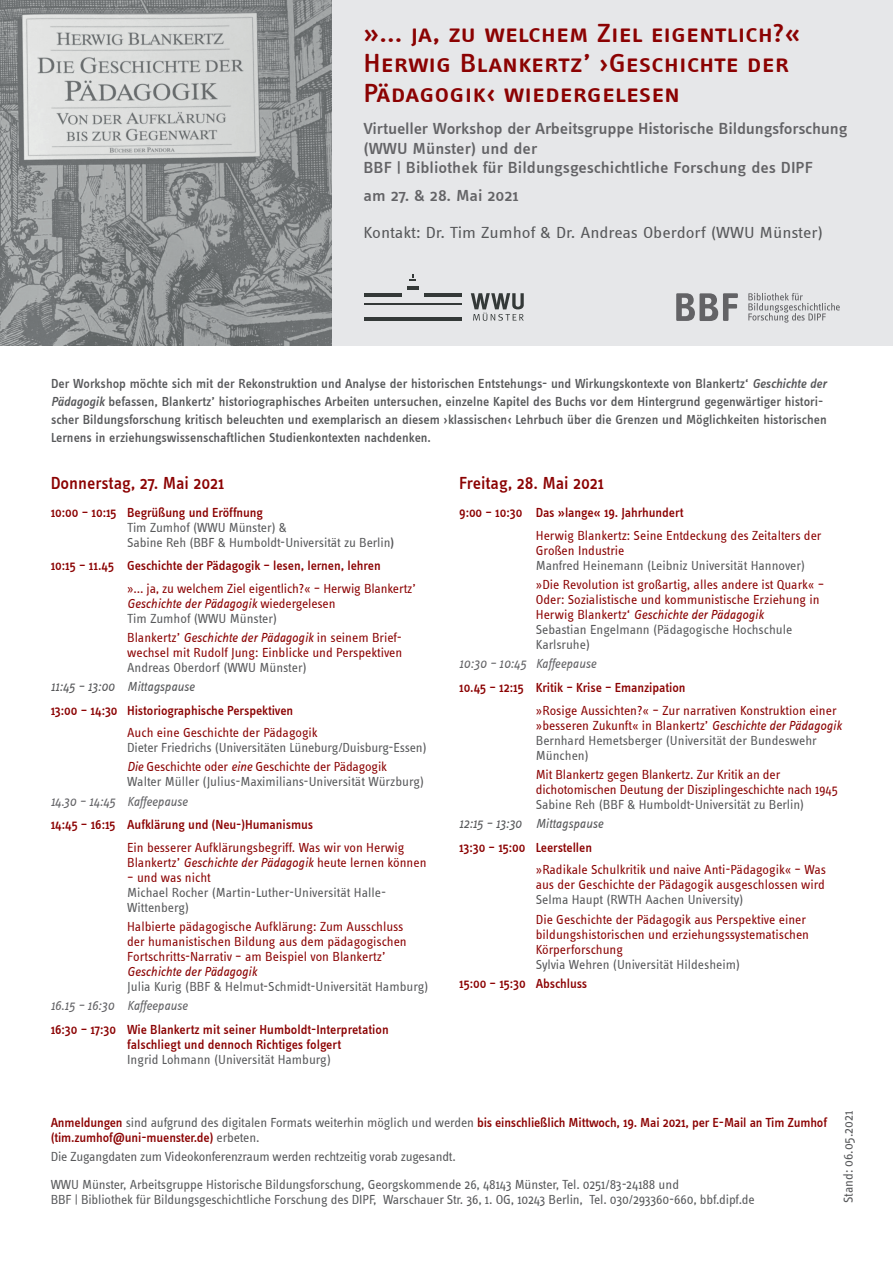
<style>
.page{position:relative;width:893px;height:1263px;background:#fff}
.page>*{position:absolute;margin:0;border:0;box-sizing:border-box;transform-origin:0 0}
.t1{font:27px/30px "Info Text Medium Caps";letter-spacing:-.005em;color:#8b0202;scale:1.1 1}
.t2{font:500 18px "Info Text";color:#8b0202}
.t3{font:500 16.5px/19.5px "Info Text";letter-spacing:-.01em;color:#636366;scale:1.1 1}
.t4{font:16.5px "Info Text";color:#57585a;scale:1.1 1}
.t5{font:13.5px/15px "Info Text";color:#8b0202}
.t6{font:13.5px/15px "Info Text";letter-spacing:-.01em;color:#57585a}
.t7{font:500 13.5px/15px "Info Text";letter-spacing:-.01em;color:#8b0202}
.t8{font:500 13.5px/18px "Info Text";color:#57585a}
.t9{font:italic 13.5px "Info Text";letter-spacing:-.005em;color:#636366}
.t10{font:italic 13.5px "Info Text";letter-spacing:-.005em;color:#57585a}
.t11{font:italic 13.5px "Info Text";color:#8b0202}
.s1{font-style:italic}
.s2{font-weight:500}
.s3{color:#57585a}
.s4{font-style:italic;color:#8b0202}
.s5{color:#8b0202}
.s6{font-weight:400;color:#57585a}
</style>
<div class="page">
<div style="left:0;top:0;width:893px;height:346px;background:#e6e7e9"></div>
<img style="left:0;top:0;width:331px;height:346px">
<svg style="left:676px;top:293px;width:62px;height:28px"></svg>
<svg style="left:748px;top:293px;width:92px;height:30px"></svg>
<svg style="left:471px;top:293px;width:53px;height:28px"></svg>
<svg style="left:410px;top:275px;width:6px;height:6px"></svg>
<hr style="left:407px;top:286px;width:11px;height:4px;background:#343938">
<hr style="left:364px;top:293px;width:38px;height:4px;background:#343938">
<hr style="left:424px;top:293px;width:37px;height:4px;background:#343938">
<hr style="left:364px;top:303px;width:97px;height:1px;background:#343938">
<hr style="left:364px;top:317px;width:97px;height:4px;background:#343938">
<h1 class="t1" style="left:364px;top:18px;width:399px">»... ja, zu welchem Ziel eigentlich?«<br>Herwig Blankertz’ ›Geschichte der<br>Pädagogik‹ wiedergelesen</h1>
<p class="t3" style="left:364px;top:119px;width:442px">Virtueller Workshop der Arbeitsgruppe Historische Bildungsforschung (WWU Münster) und der<br>BBF | Bibliothek für Bildungsgeschichtliche Forschung des DIPF</p>
<p class="t3" style="left:364px;top:186px;width:143px">am 27. &amp; 28. Mai 2021</p>
<p class="t4" style="left:364px;top:224px;width:419px">Kontakt: Dr. Tim Zumhof &amp; Dr. Andreas Oberdorf (WWU Münster)</p>
<p class="t8" style="left:51px;top:375px;width:777px">Der Workshop möchte sich mit der Rekonstruktion und Analyse der historischen Entstehungs- und Wirkungskontexte von Blankertz‘ <span class="s1">Geschichte der Pädagogik</span> befassen, Blankertz’ historiographisches Arbeiten untersuchen, einzelne Kapitel des Buchs vor dem Hintergrund gegenwärtiger histori&shy;scher Bildungsforschung kritisch beleuchten und exemplarisch an diesem ›klassischen‹ Lehrbuch über die Grenzen und Möglichkeiten historischen Lernens in erziehungswissenschaftlichen Studienkontexten nachdenken.</p>
<h2 class="t2" style="left:51px;top:473px;width:175px">Donnerstag, 27. Mai 2021</h2>
<p class="t7" style="left:51px;top:505px;width:214px">10:00 – 10:15 Begrüßung und Eröffnung</p>
<p class="t6" style="left:127px;top:520px;width:269px">Tim Zumhof (WWU Münster) &amp;<br>Sabine Reh (BBF &amp; Humboldt-Universität zu Berlin<span class="s2">)</span></p>
<p class="t7" style="left:51px;top:558px;width:332px">10:15 – 11.45 Geschichte der Pädagogik – lesen, lernen, lehren</p>
<p class="t5" style="left:127px;top:581px;width:290px">»... ja, zu welchem Ziel eigentlich?« – Herwig Blankertz’<br><span class="s1">Geschichte der Pädagogik</span> wiedergelesen<br><span class="s3">Tim Zumhof (WWU Münster)</span></p>
<p class="t5" style="left:127px;top:630px;width:277px">Blankertz’ <span class="s1">Geschichte der Pädagogik</span> in seinem Brief&shy;wechsel mit Rudolf Jung: Einblicke und Perspektiven</p>
<p class="t6" style="left:127px;top:660px;width:181px">Andreas Oberdorf (WWU Münster)</p>
<p class="t10" style="left:51px;top:679px;width:146px">11:45 – 13:00 Mittagspause</p>
<p class="t7" style="left:51px;top:702px;width:244px">13:00 – 14:30 Historiographische Perspektiven</p>
<p class="t5" style="left:127px;top:725px;width:192px">Auch eine Geschichte der Pädagogik</p>
<p class="t6" style="left:127px;top:738px;width:301px;line-height:19.2px">Dieter Friedrichs (Universitäten Lüneburg/Duisburg-Essen)<br><span class="s4">Die</span> <span class="s5">Geschichte oder</span> <span class="s4">eine</span> <span class="s5">Geschichte der Pädagogik</span></p>
<p class="t6" style="left:127px;top:774px;width:298px">Walter Müller (Julius-Maximilians-Universität Würzburg)</p>
<p class="t9" style="left:51px;top:794px;width:139px">14.30 – 14:45 Kaffeepause</p>
<p class="t7" style="left:51px;top:817px;width:264px">14:45 – 16:15 Aufklärung und (Neu-)Humanismus</p>
<p class="t5" style="left:127px;top:840px;width:301px">Ein besserer Aufklärungsbegriff. Was wir von Herwig<br>Blankertz’ <span class="s1">Geschichte der Pädagogik</span> heute lernen können</p>
<p class="t5" style="left:127px;top:870px;width:85px">– und was nicht</p>
<p class="t6" style="left:127px;top:885px;width:260px">Michael Rocher (Martin-Luther-Universität Halle-<br>Wittenberg)</p>
<p class="t5" style="left:127px;top:919px;width:281px">Halbierte pädagogische Aufklärung: Zum Ausschluss der humanistischen Bildung aus dem pädagogischen<br>Fortschritts-Narrativ – am Beispiel von Blankertz’</p>
<p class="t11" style="left:127px;top:964px;width:132px">Geschichte der Pädagogik</p>
<p class="t6" style="left:127px;top:979px;width:303px">Julia Kurig (BBF &amp; Helmut-Schmidt-Universität Hamburg)</p>
<p class="t9" style="left:51px;top:999px;width:139px">16.15 – 16:30 Kaffeepause</p>
<p class="t7" style="left:127px;top:1022px;width:263px;text-indent:-77px">16:30 – 17:30 Wie Blankertz mit seiner Humboldt-Interpretation falschliegt und dennoch Richtiges folgert</p>
<p class="t6" style="left:127px;top:1052px;width:205px">Ingrid Lohmann (Universität Hamburg)</p>
<h2 class="t2" style="left:459px;top:473px;width:147px">Freitag, 28. Mai 2021</h2>
<p class="t7" style="left:459px;top:505px;width:226px">9:00 – 10:30 Das »lange« 19. Jahrhundert</p>
<p class="t5" style="left:536px;top:528px;width:287px">Herwig Blankertz: Seine Entdeckung des Zeitalters der<br>Großen Industrie</p>
<p class="t6" style="left:536px;top:558px;width:271px">Manfred Heinemann (Leibniz Universität Hannover)</p>
<p class="t5" style="left:536px;top:577px;width:290px">»Die Revolution ist großartig, alles andere ist Quark« – Oder: Sozialistische und kommunistische Erziehung in Herwig Blankertz‘ <span class="s1">Geschichte der Pädagogik<br></span><span class="s3">Sebastian Engelmann (Pädagogische Hochschule Karlsruhe)</span></p>
<p class="t9" style="left:459px;top:657px;width:139px">10:30 – 10:45 Kaffeepause</p>
<p class="t7" style="left:459px;top:680px;width:228px">10.45 – 12:15 Kritik – Krise – Emanzipation</p>
<p class="t5" style="left:536px;top:703px;width:307px">»Rosige Aussichten?« – Zur narrativen Konstruktion einer »besseren Zukunft« in Blankertz’ <span class="s1">Geschichte der Pädagogik </span><span class="s3">Bernhard Hemetsberger (Universität der Bundeswehr München)</span></p>
<p class="t5" style="left:536px;top:767px;width:304px">Mit Blankertz gegen Blankertz. Zur Kritik an der dichotomischen Deutung der Disziplingeschichte nach 1945</p>
<p class="t6" style="left:536px;top:797px;width:270px">Sabine Reh (BBF &amp; Humboldt-Universität zu Berlin)</p>
<p class="t10" style="left:459px;top:816px;width:146px">12:15 – 13:30 Mittagspause</p>
<p class="t7" style="left:459px;top:839px;width:134px">13:30 – 15:00 Leerstellen</p>
<p class="t5" style="left:536px;top:862px;width:292px">»Radikale Schulkritik und naive Anti-Pädagogik« – Was aus der Geschichte der Pädagogik ausgeschlossen wird</p>
<p class="t6" style="left:536px;top:892px;width:209px">Selma Haupt (RWTH Aachen University)</p>
<p class="t5" style="left:536px;top:911px;width:275px">Die Geschichte der Pädagogik aus Perspektive einer bildungshistorischen und erziehungssystematischen<br>Körperforschung</p>
<p class="t6" style="left:536px;top:956px;width:206px">Sylvia Wehren (Universität Hildesheim)</p>
<p class="t7" style="left:459px;top:976px;width:129px">15:00 – 15:30 Abschluss</p>
<p class="t7" style="left:51px;top:1115px;width:778px">Anmeldungen <span class="s6">sind aufgrund des digitalen Formats weiterhin möglich und werden</span> bis einschließlich Mittwoch, 19. Mai 2021, per E-Mail an Tim Zumhof (tim.zumhof@uni-muenster.de) <span class="s6">erbeten.</span></p>
<p class="t6" style="left:51px;top:1143px;width:630px;line-height:27.8px">Die Zugangdaten zum Videokonferenzraum werden rechtzeitig vorab zugesandt.<br>WWU Münster, Arbeitsgruppe Historische Bildungsforschung, Georgskommende 26, 48143 Münster, Tel. 0251/83-24188 und</p>
<p class="t6" style="left:51px;top:1192px;width:705px">BBF | Bibliothek für Bildungsgeschichtliche Forschung des DIPF, Warschauer Str. 36, 1. OG, 10243 Berlin, Tel. 030/293360-660, bbf.dipf.de</p>
<p class="t6" style="left:841px;top:1203px;width:94px;rotate:-90deg">Stand: 06.05.2021</p>
</div>
